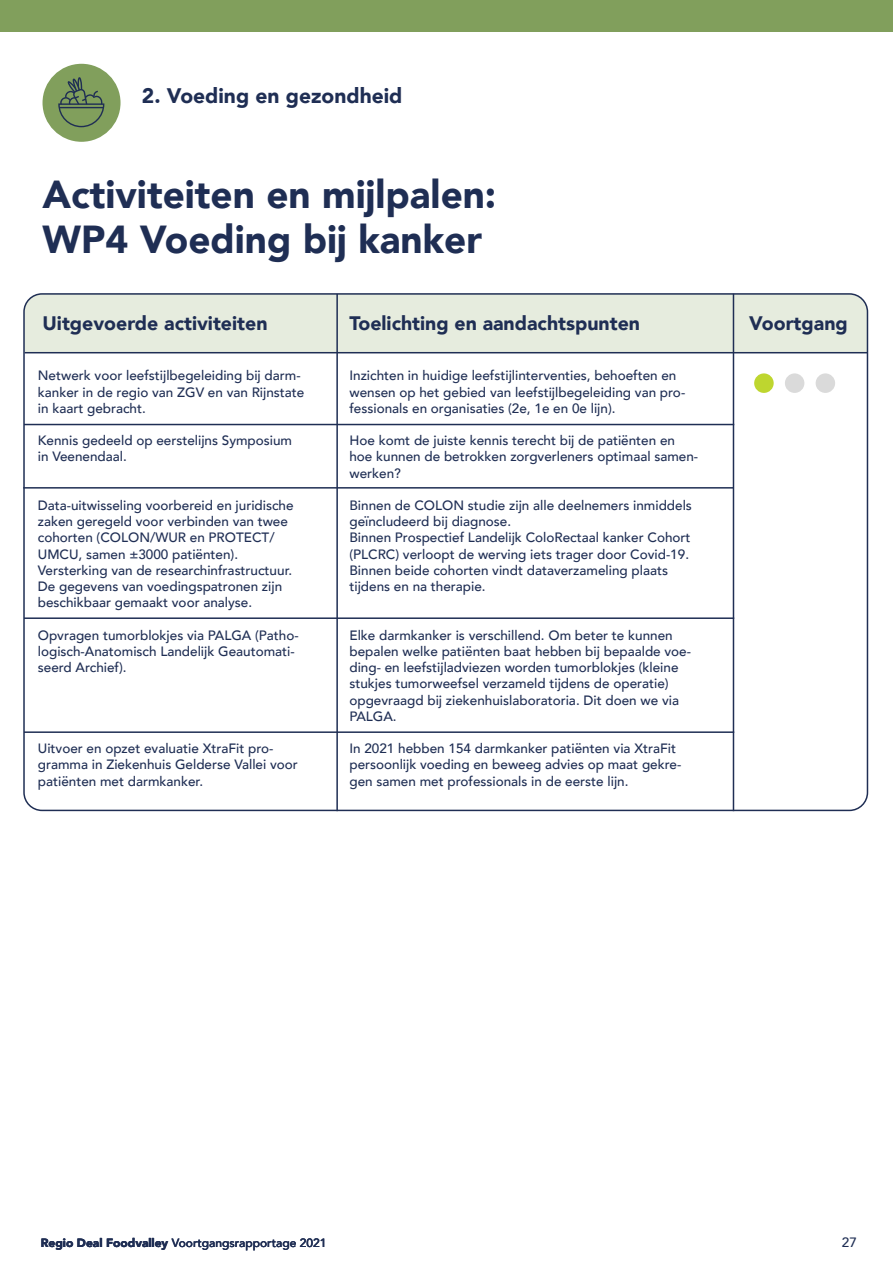
<style>
.page{position:relative;width:893px;height:1263px;background:#fff}
.page>*{position:absolute;margin:0;border:0;box-sizing:border-box;transform-origin:0 0}
.t1{font:900 39px "Avenir";color:#1f2e54}
.t2{font:900 21px "Avenir";color:#1f2e54}
.BASELINE{font:900 19.5px "Avenir";color:#1f2e54}
.Paragraph_Style_2{font:500 13.5px/16.2px "Avenir";color:#1f2e54}
.BASELINE-2{font:500 13.5px/16.2px "Avenir";color:#1f2e54}
.t3{font:500 12px "Avenir";color:#1f2e54}
.s1{font-weight:900}
</style>
<div class="page">
<div style="left:26px;top:296px;width:841px;height:56px;background:#e6ecde"></div>
<div style="left:0;top:0;width:893px;height:32px;background:#819f5c"></div>
<div style="left:43px;top:64px;width:78px;height:78px;background:#819f5c;border-radius:50%"></div>
<svg style="left:58px;top:77px;width:47px;height:51px"></svg>
<hr style="left:59px;top:107px;width:44px;height:1px;background:#1f2e54">
<div style="left:754px;top:373px;width:20px;height:20px;background:#bed62f;border-radius:50%"></div>
<div style="left:785px;top:373px;width:19px;height:20px;background:#dadada;border-radius:50%"></div>
<div style="left:816px;top:373px;width:19px;height:20px;background:#dadada;border-radius:50%"></div>
<hr style="left:24px;top:731px;width:710px;height:2px;background:#1f2e54">
<hr style="left:24px;top:617px;width:710px;height:2px;background:#1f2e54">
<hr style="left:23px;top:487px;width:710px;height:2px;background:#1f2e54">
<hr style="left:25px;top:352px;width:842px;height:1px;background:#1f2e54">
<hr style="left:24px;top:424px;width:710px;height:1px;background:#1f2e54">
<hr style="left:336px;top:294px;width:2px;height:517px;background:#1f2e54">
<hr style="left:733px;top:294px;width:1px;height:517px;background:#1f2e54">
<p class="t2" style="left:142px;top:77px;width:262px">2. Voeding en gezondheid</p>
<p class="t1" style="left:43px;top:161px;width:455px">Activiteiten en mijlpalen:</p>
<p class="t1" style="left:43px;top:206px;width:441px">WP4 Voeding bij kanker</p>
<p class="BASELINE" style="left:43px;top:307px;width:227px">Uitgevoerde activiteiten</p>
<p class="BASELINE" style="left:349px;top:307px;width:292px">Toelichting en aandachtspunten</p>
<p class="BASELINE" style="left:749px;top:307px;width:100px">Voortgang</p>
<p class="BASELINE-2" style="left:38px;top:367px;width:268px">Netwerk voor leefstijlbegeleiding bij darm&shy;kanker in de regio van ZGV en van Rijnstate in kaart gebracht.</p>
<p class="BASELINE-2" style="left:38px;top:432px;width:256px">Kennis gedeeld op eerstelijns Symposium in Veenendaal.</p>
<p class="BASELINE-2" style="left:38px;top:496px;width:257px">Data-uitwisseling voorbereid en juridische zaken geregeld voor verbinden van twee cohorten (COLON/WUR en PROTECT/ UMCU, samen ±3000 patiënten).</p>
<p class="BASELINE-2" style="left:38px;top:561px;width:256px">Versterking van de researchinfrastructuur.<br>De gegevens van voedingspatronen zijn beschikbaar gemaakt voor analyse.</p>
<p class="BASELINE-2" style="left:38px;top:626px;width:262px">Opvragen tumorblokjes via PALGA (Patho&shy;logisch-Anatomisch Landelijk Geautomati&shy;seerd Archief).</p>
<p class="Paragraph_Style_2" style="left:349px;top:367px;width:337px">Inzichten in huidige leefstijlinterventies, behoeften en wensen op het gebied van leefstijlbegeleiding van pro&shy;fessionals en organisaties (2e, 1e en 0e lijn).</p>
<p class="Paragraph_Style_2" style="left:349px;top:432px;width:350px">Hoe komt de juiste kennis terecht bij de patiënten en hoe kunnen de betrokken zorgverleners optimaal samen&shy;werken?</p>
<p class="Paragraph_Style_2" style="left:349px;top:496px;width:344px">Binnen de COLON studie zijn alle deelnemers inmiddels geïncludeerd bij diagnose.</p>
<p class="Paragraph_Style_2" style="left:349px;top:529px;width:343px">Binnen Prospectief Landelijk ColoRectaal kanker Cohort (PLCRC) verloopt de werving iets trager door Covid-19.</p>
<p class="Paragraph_Style_2" style="left:349px;top:561px;width:320px">Binnen beide cohorten vindt dataverzameling plaats tijdens en na therapie.</p>
<p class="Paragraph_Style_2" style="left:349px;top:626px;width:343px">Elke darmkanker is verschillend. Om beter te kunnen bepalen welke patiënten baat hebben bij bepaalde voe&shy;ding- en leefstijladviezen worden tumorblokjes (kleine stukjes tumorweefsel verzameld tijdens de operatie) opgevraagd bij ziekenhuislaboratoria. Dit doen we via PALGA.</p>
<p class="Paragraph_Style_2" style="left:349px;top:739px;width:333px">In 2021 hebben 154 darmkanker patiënten via XtraFit persoonlijk voeding en beweeg advies op maat gekre&shy;gen samen met professionals in de eerste lijn.</p>
<p class="BASELINE-2" style="left:38px;top:739px;width:262px">Uitvoer en opzet evaluatie XtraFit pro&shy;gramma in Ziekenhuis Gelderse Vallei voor patiënten met darmkanker.</p>
<p class="t3" style="left:41px;top:1233px;width:287px"><span class="s1">Regio Deal Foodvalley</span> Voortgangsrapportage 2021</p>
<p class="Paragraph_Style_2" style="left:842px;top:1234px;width:17px">27</p>
</div>
